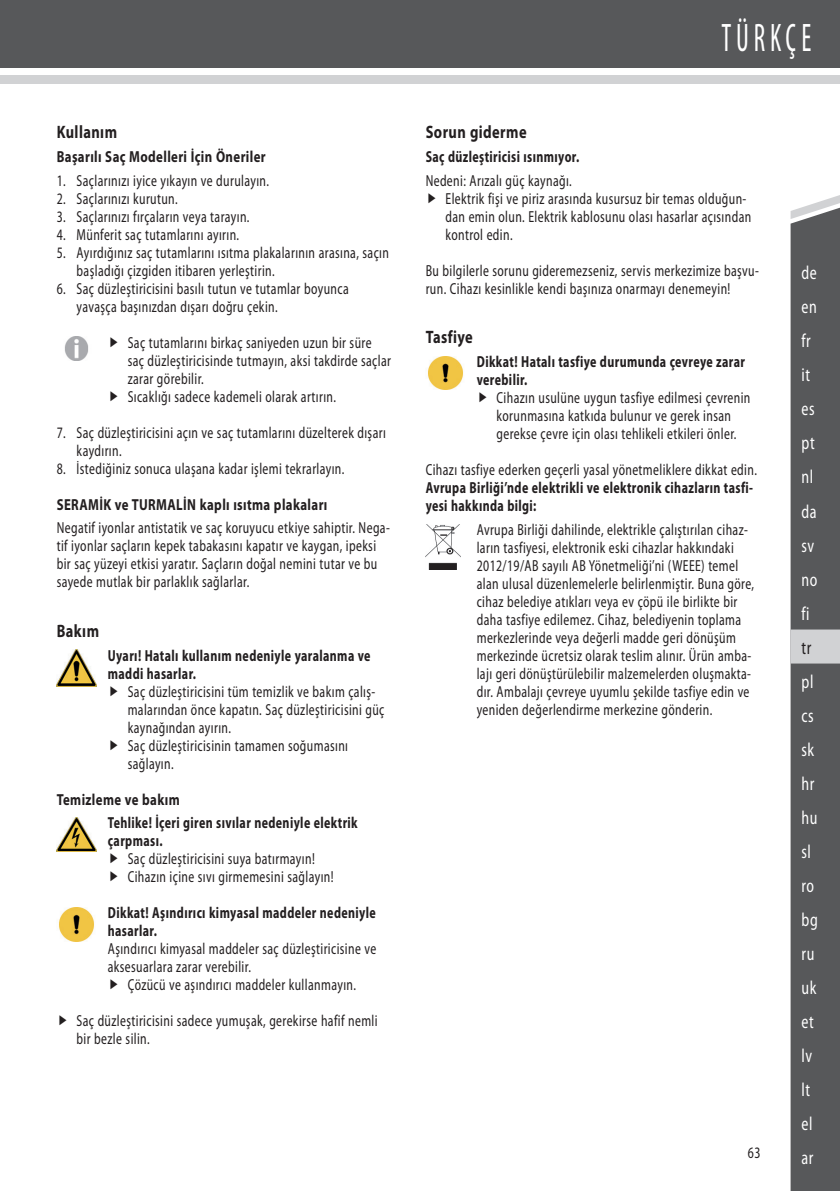
<style>
.page{position:relative;width:840px;height:1191px;background:#fff}
.page>*{position:absolute;margin:0;border:0;box-sizing:border-box;transform-origin:0 0}
.t1{font:condensed 40px "Myriad Pro";letter-spacing:.17em;color:#fff;scale:.7 1}
.t2{font:semi-condensed 19px/34px "Myriad Pro";letter-spacing:.03em;color:#fff;scale:.8 1}
.t3{font:semi-condensed 19px "Myriad Pro";color:#231f20;scale:.8 1}
.t4{font:700 18px "Myriad Pro";letter-spacing:.03em;color:#231f20;scale:.8 1}
.t5{font:semi-condensed 16px/18px "Myriad Pro";letter-spacing:.03em;color:#231f20;scale:.8 1}
.t6{font:700 semi-condensed 16px/18px "Myriad Pro";letter-spacing:.03em;color:#231f20;scale:.8 1}
.t7{font:700 16px "Myriad Pro";letter-spacing:.03em;color:#231f20;scale:.8 1}
</style>
<div class="page">
<div style="left:0;top:0;width:839px;height:67px;background:#57585a"></div>
<div style="left:0;top:75px;width:839px;height:9px;background:#d1d2d4"></div>
<div style="left:790px;top:219px;width:49px;height:972px;background:#57585a"></div>
<svg style="left:790px;top:195px;width:49px;height:24px"></svg>
<div style="left:790px;top:629px;width:49px;height:34px;background:#d1d2d4"></div>
<img style="left:428px;top:356px;width:35px;height:34px">
<img style="left:425px;top:524px;width:35px;height:46px">
<img style="left:64px;top:337px;width:25px;height:24px">
<img style="left:57px;top:650px;width:39px;height:36px">
<img style="left:57px;top:817px;width:39px;height:34px">
<img style="left:59px;top:907px;width:35px;height:34px">
<p class="t4" style="left:57px;top:122px;width:77px">Kullanım</p>
<p class="t7" style="left:57px;top:148px;width:262px">Başarılı Saç Modelleri İçin Öneriler</p>
<p class="t5" style="left:57px;top:172px;width:267px">1. Saçlarınızı iyice yıkayın ve durulayın.</p>
<p class="t5" style="left:57px;top:190px;width:153px">2. Saçlarınızı kurutun.</p>
<p class="t5" style="left:57px;top:208px;width:242px">3. Saçlarınızı fırçaların veya tarayın.</p>
<p class="t5" style="left:57px;top:226px;width:229px">4. Münferit saç tutamlarını ayırın.</p>
<p class="t5" style="left:77px;top:244px;width:392px;text-indent:-20px">5. Ayırdığınız saç tutamlarını ısıtma plakalarının arasına, saçın başladığı çizgiden itibaren yerleştirin.</p>
<p class="t5" style="left:77px;top:280px;width:341px;text-indent:-20px">6. Saç düzleştiricisini basılı tutun ve tutamlar boyunca yavaşça başınızdan dışarı doğru çekin.</p>
<p class="t5" style="left:128px;top:334px;width:330px">Saç tutamlarını birkaç saniyeden uzun bir süre saç düzleştiricisinde tutmayın, aksi takdirde saçlar zarar görebilir.<br>Sıcaklığı sadece kademeli olarak artırın.</p>
<p class="t5" style="left:77px;top:424px;width:388px;text-indent:-20px">7. Saç düzleştiricisini açın ve saç tutamlarını düzelterek dışarı kaydırın.</p>
<p class="t5" style="left:57px;top:460px;width:361px">8. İstediğiniz sonuca ulaşana kadar işlemi tekrarlayın.</p>
<p class="t7" style="left:57px;top:495px;width:339px">SERAMİK ve TURMALİN kaplı ısıtma plakaları</p>
<p class="t5" style="left:57px;top:519px;width:417px">Negatif iyonlar antistatik ve saç koruyucu etkiye sahiptir. Nega&shy;tif iyonlar saçların kepek tabakasını kapatır ve kaygan, ipeksi bir saç yüzeyi etkisi yaratır. Saçların doğal nemini tutar ve bu sayede mutlak bir parlaklık sağlarlar.</p>
<p class="t4" style="left:57px;top:621px;width:54px">Bakım</p>
<p class="t6" style="left:108px;top:646px;width:330px">Uyarı! Hatalı kullanım nedeniyle yaralanma ve maddi hasarlar.</p>
<p class="t5" style="left:128px;top:682px;width:322px">Saç düzleştiricisini tüm temizlik ve bakım çalış&shy;malarından önce kapatın. Saç düzleştiricisini güç kaynağından ayırın.<br>Saç düzleştiricisinin tamamen soğumasını sağlayın.</p>
<p class="t7" style="left:57px;top:790px;width:155px">Temizleme ve bakım</p>
<p class="t6" style="left:108px;top:814px;width:314px">Tehlike! İçeri giren sıvılar nedeniyle elektrik çarpması.</p>
<p class="t5" style="left:128px;top:850px;width:259px">Saç düzleştiricisini suya batırmayın!<br>Cihazın içine sıvı girmemesini sağlayın!</p>
<p class="t6" style="left:108px;top:904px;width:336px">Dikkat! Aşındırıcı kimyasal maddeler nedeniyle hasarlar.</p>
<p class="t5" style="left:108px;top:940px;width:337px">Aşındırıcı kimyasal maddeler saç düzleştiricisine ve aksesuarlara zarar verebilir.</p>
<p class="t5" style="left:128px;top:976px;width:287px">Çözücü ve aşındırıcı maddeler kullanmayın.</p>
<p class="t5" style="left:77px;top:1012px;width:377px">Saç düzleştiricisini sadece yumuşak, gerekirse hafif nemli bir bezle silin.</p>
<h1 class="t1" style="left:721px;top:16px;width:130px">TÜRKÇE</h1>
<p class="t4" style="left:425px;top:122px;width:128px">Sorun giderme</p>
<p class="t6" style="left:425px;top:148px;width:193px">Saç düzleştiricisi ısınmıyor.</p>
<p class="t5" style="left:445px;top:172px;width:383px;text-indent:-20px">Nedeni: Arızalı güç kaynağı.<br>Elektrik fişi ve piriz arasında kusursuz bir temas olduğun&shy;dan emin olun. Elektrik kablosunu olası hasarlar açısından kontrol edin.</p>
<p class="t5" style="left:425px;top:262px;width:418px">Bu bilgilerle sorunu gideremezseniz, servis merkezimize başvu&shy;run. Cihazı kesinlikle kendi başınıza onarmayı denemeyin!</p>
<p class="t4" style="left:425px;top:327px;width:60px">Tasfiye</p>
<p class="t6" style="left:476px;top:353px;width:336px">Dikkat! Hatalı tasfiye durumunda çevreye zarar verebilir.</p>
<p class="t5" style="left:496px;top:389px;width:319px">Cihazın usulüne uygun tasfiye edilmesi çevrenin korunmasına katkıda bulunur ve gerek insan gerekse çevre için olası tehlikeli etkileri önler.</p>
<p class="t5" style="left:425px;top:461px;width:415px">Cihazı tasfiye ederken geçerli yasal yönetmeliklere dikkat edin.</p>
<p class="t6" style="left:425px;top:479px;width:410px">Avrupa Birliği’nde elektrikli ve elektronik cihazların tasfi&shy;yesi hakkında bilgi:</p>
<p class="t5" style="left:476px;top:521px;width:348px">Avrupa Birliği dahilinde, elektrikle çalıştırılan cihaz&shy;ların tasfiyesi, elektronik eski cihazlar hakkındaki 2012/19/AB sayılı AB Yönetmeliği’ni (WEEE) temel alan ulusal düzenlemelerle belirlenmiştir. Buna göre, cihaz belediye atıkları veya ev çöpü ile birlikte bir daha tasfiye edilemez. Cihaz, belediyenin toplama merkezlerinde veya değerli madde geri dönüşüm merkezinde ücretsiz olarak teslim alınır. Ürün amba&shy;lajı geri dönüştürülebilir malzemelerden oluşmakta&shy;dır. Ambalajı çevreye uyumlu şekilde tasfiye edin ve yeniden değerlendirme merkezine gönderin.</p>
<p class="t5" style="left:747px;top:1143px;width:17px">63</p>
<p class="t2" style="left:801px;top:256px;width:21px">de en fr it es pt nl da sv no fi</p>
<p class="t3" style="left:801px;top:637px;width:14px">tr</p>
<p class="t2" style="left:801px;top:664px;width:22px">pl cs sk hr hu sl ro bg ru uk et lv lt el ar</p>
</div>
